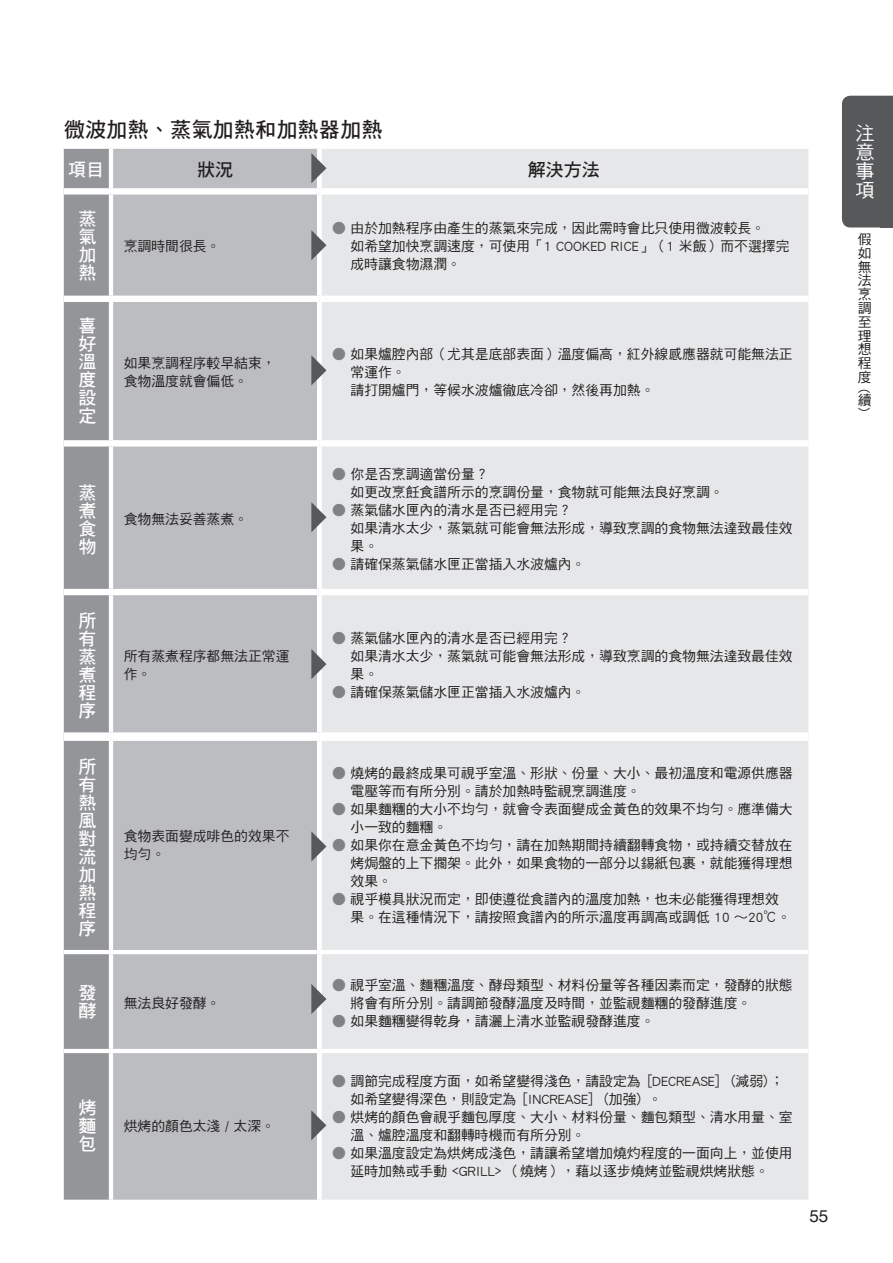
<style>
.page{position:relative;width:893px;height:1263px;background:#fff}
.page>*{position:absolute;margin:0;border:0;box-sizing:border-box;transform-origin:0 0}
.t1{font:21.3px "DF Hei Std W7";color:#231f20}
.t2{font:19.2px/19.2px "DF Hei Std W5";color:#fff;text-align:justify}
.t3{font:18px/18px "DF Hei Std W7";color:#fff;text-align:justify}
.t4{font:18px "DF Hei Std W7";color:#231f20}
.t5{font:16.95px "Helvetica";color:#231f20}
.t6{font:13.8px/18px "DF Hei Std W5";color:#231f20}
.s1{color:#808285}
</style>
<div class="page">
<div style="left:64px;top:149px;width:45px;height:1051px;background:#939598"></div>
<div style="left:113px;top:149px;width:204px;height:1051px;background:#bcbdc0"></div>
<div style="left:322px;top:149px;width:486px;height:1051px;background:#e6e7e9"></div>
<hr style="left:64px;top:950px;width:47px;height:4px;background:#fff">
<hr style="left:64px;top:1049px;width:47px;height:4px;background:#fff">
<hr style="left:111px;top:950px;width:208px;height:4px;background:#fff">
<hr style="left:319px;top:950px;width:489px;height:4px;background:#fff">
<hr style="left:111px;top:1049px;width:208px;height:4px;background:#fff">
<hr style="left:319px;top:1049px;width:489px;height:4px;background:#fff">
<div style="left:64px;top:188px;width:47px;height:7px;background:#fff"></div>
<div style="left:111px;top:188px;width:208px;height:7px;background:#fff"></div>
<div style="left:319px;top:188px;width:489px;height:7px;background:#fff"></div>
<div style="left:64px;top:296px;width:47px;height:6px;background:#fff"></div>
<div style="left:111px;top:296px;width:208px;height:6px;background:#fff"></div>
<div style="left:319px;top:296px;width:489px;height:6px;background:#fff"></div>
<div style="left:64px;top:440px;width:47px;height:7px;background:#fff"></div>
<div style="left:111px;top:440px;width:208px;height:7px;background:#fff"></div>
<div style="left:319px;top:440px;width:489px;height:7px;background:#fff"></div>
<div style="left:64px;top:589px;width:47px;height:6px;background:#fff"></div>
<div style="left:111px;top:589px;width:208px;height:6px;background:#fff"></div>
<div style="left:319px;top:589px;width:489px;height:6px;background:#fff"></div>
<div style="left:64px;top:732px;width:47px;height:9px;background:#fff"></div>
<div style="left:111px;top:732px;width:208px;height:9px;background:#fff"></div>
<div style="left:319px;top:732px;width:489px;height:9px;background:#fff"></div>
<svg style="left:311px;top:153px;width:15px;height:30px"></svg>
<svg style="left:311px;top:649px;width:15px;height:30px"></svg>
<svg style="left:311px;top:831px;width:15px;height:30px"></svg>
<svg style="left:311px;top:984px;width:15px;height:30px"></svg>
<svg style="left:311px;top:230px;width:15px;height:30px"></svg>
<svg style="left:311px;top:355px;width:15px;height:30px"></svg>
<svg style="left:311px;top:502px;width:15px;height:30px"></svg>
<svg style="left:311px;top:1110px;width:15px;height:30px"></svg>
<div style="left:842px;top:96px;width:39px;height:131px;background:#57585a"></div>
<div style="left:881px;top:96px;width:12px;height:131px;background:#57585a"></div>
<h1 class="t1" style="left:64px;top:118px;width:320px">微波加熱、蒸氣加熱和加熱器加熱</h1>
<h3 class="t3" style="left:68px;top:160px;width:38px">項目</h3>
<h3 class="t4" style="left:197px;top:160px;width:38px">狀況</h3>
<h3 class="t4" style="left:528px;top:160px;width:74px">解決方法</h3>
<h3 class="t3" style="left:78px;top:210px;width:19px">蒸氣加熱</h3>
<h3 class="t3" style="left:78px;top:317px;width:19px">喜好溫度設定</h3>
<h3 class="t3" style="left:78px;top:483px;width:19px">蒸煮食物</h3>
<h3 class="t3" style="left:78px;top:611px;width:19px">所有蒸煮程序</h3>
<h3 class="t3" style="left:78px;top:757px;width:19px">所有熱風對流加熱程序</h3>
<h3 class="t3" style="left:78px;top:984px;width:19px">發酵</h3>
<p class="t6" style="left:124px;top:237px;width:98px">烹調時間很長。</p>
<p class="t6" style="left:350px;top:219px;width:440px;text-indent:-18px"><span class="s1">●</span> 由於加熱程序由產生的蒸氣來完成，因此需時會比只使用微波較長。<br>如希望加快烹調速度，可使用「1 COOKED RICE」（1 米飯）而不選擇完成時讓食物濕潤。</p>
<p class="t6" style="left:124px;top:354px;width:154px">如果烹調程序較早結束，食物溫度就會偏低。</p>
<p class="t6" style="left:350px;top:345px;width:444px;text-indent:-18px"><span class="s1">●</span> 如果爐腔內部（尤其是底部表面）溫度偏高，紅外線感應器就可能無法正常運作。<br>請打開爐門，等候水波爐徹底冷卻，然後再加熱。</p>
<p class="t6" style="left:124px;top:509px;width:126px">食物無法妥善蒸煮。</p>
<p class="t6" style="left:124px;top:647px;width:167px">所有蒸煮程序都無法正常運作。</p>
<p class="t6" style="left:124px;top:827px;width:167px">食物表面變成啡色的效果不均勻。</p>
<p class="t6" style="left:124px;top:993px;width:98px">無法良好發酵。</p>
<p class="t6" style="left:350px;top:464px;width:375px;text-indent:-18px"><span class="s1">●</span> 你是否烹調適當份量？<br>如更改烹飪食譜所示的烹調份量，食物就可能無法良好烹調。</p>
<p class="t6" style="left:350px;top:500px;width:444px;text-indent:-18px"><span class="s1">●</span> 蒸氣儲水匣內的清水是否已經用完？<br>如果清水太少，蒸氣就可能會無法形成，導致烹調的食物無法達致最佳效果。</p>
<p class="t6" style="left:332px;top:554px;width:255px"><span class="s1">●</span> 請確保蒸氣儲水匣正當插入水波爐內。</p>
<p class="t6" style="left:350px;top:629px;width:444px;text-indent:-18px"><span class="s1">●</span> 蒸氣儲水匣內的清水是否已經用完？<br>如果清水太少，蒸氣就可能會無法形成，導致烹調的食物無法達致最佳效果。</p>
<p class="t6" style="left:332px;top:683px;width:255px"><span class="s1">●</span> 請確保蒸氣儲水匣正當插入水波爐內。</p>
<p class="t6" style="left:350px;top:764px;width:444px;text-indent:-18px"><span class="s1">●</span> 燒烤的最終成果可視乎室溫、形狀、份量、大小、最初溫度和電源供應器電壓等而有所分別。請於加熱時監視烹調進度。</p>
<p class="t6" style="left:350px;top:800px;width:444px;text-indent:-18px"><span class="s1">●</span> 如果麵糰的大小不均勻，就會令表面變成金黃色的效果不均勻。應準備大小一致的麵糰。</p>
<p class="t6" style="left:350px;top:836px;width:444px;text-align:justify;text-indent:-18px"><span class="s1">●</span> 如果你在意金黃色不均勻，請在加熱期間持續翻轉食物，或持續交替放在烤焗盤的上下擱架。此外，如果食物的一部分以錫紙包裹，就能獲得理想效果。</p>
<p class="t6" style="left:350px;top:890px;width:442px;text-indent:-18px"><span class="s1">●</span> 視乎模具狀況而定，即使遵從食譜內的溫度加熱，也未必能獲得理想效果。在這種情況下，請按照食譜內的所示溫度再調高或調低 10 〜20℃。</p>
<p class="t6" style="left:350px;top:975px;width:444px;text-indent:-18px"><span class="s1">●</span> 視乎室溫、麵糰溫度、酵母類型、材料份量等各種因素而定，發酵的狀態將會有所分別。請調節發酵溫度及時間，並監視麵糰的發酵進度。</p>
<p class="t6" style="left:332px;top:1011px;width:324px"><span class="s1">●</span> 如果麵糰變得乾身，請灑上清水並監視發酵進度。</p>
<h3 class="t3" style="left:78px;top:1098px;width:19px">烤麵包</h3>
<p class="t6" style="left:124px;top:1117px;width:153px">烘烤的顏色太淺 / 太深。</p>
<p class="t6" style="left:350px;top:1072px;width:435px;text-indent:-18px"><span class="s1">●</span> 調節完成程度方面，如希望變得淺色，請設定為 [DECREASE] （減弱）；如希望變得深色，則設定為 [INCREASE] （加強）。</p>
<p class="t6" style="left:350px;top:1108px;width:444px;text-indent:-18px"><span class="s1">●</span> 烘烤的顏色會視乎麵包厚度、大小、材料份量、麵包類型、清水用量、室溫、爐腔溫度和翻轉時機而有所分別。</p>
<p class="t6" style="left:332px;top:1144px;width:462px;text-align:center"><span class="s1">●</span> 如果溫度設定為烘烤成淺色，請讓希望增加燒灼程度的一面向上，並使用延時加熱或手動 &lt;GRILL&gt; （燒烤），藉以逐步燒烤並監視烘烤狀態。</p>
<p class="t5" style="left:809px;top:1206px;width:20px">55</p>
<h2 class="t2" style="left:855px;top:123px;width:20px">注意事項</h2>
<p class="t6" style="left:858px;top:232px;width:15px;line-height:13.8px;text-align:justify">假如無法烹調至理想程度</p>
<p class="t6" style="left:874px;top:389px;width:6px;rotate:90deg">(</p>
<p class="t6" style="left:858px;top:391px;width:15px">續</p>
<p class="t6" style="left:874px;top:407px;width:6px;rotate:90deg">)</p>
</div>
